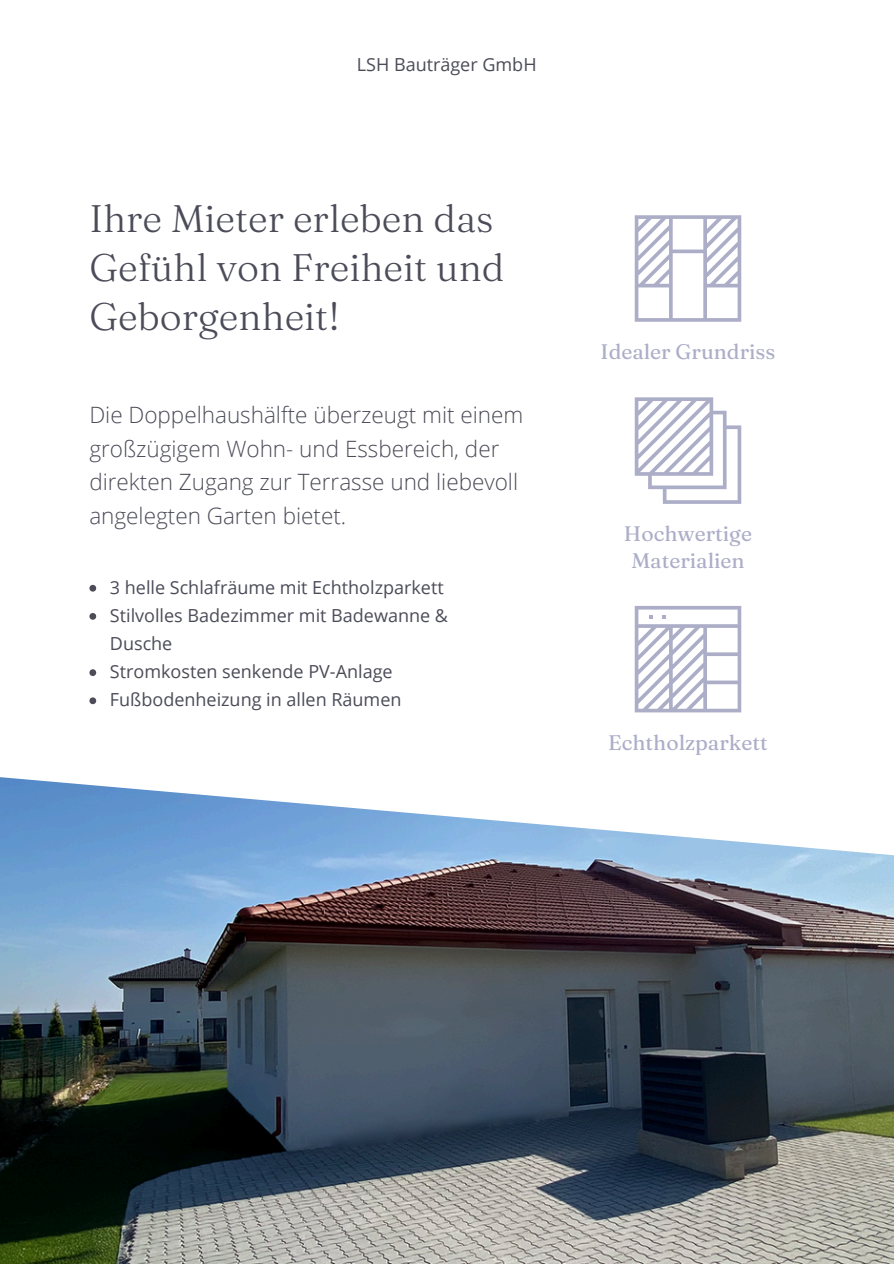
<style>
.page{position:relative;width:894px;height:1264px;background:#fff}
.page>*{position:absolute;margin:0;border:0;box-sizing:border-box;transform-origin:0 0}
.t1{font:300 38.25px/48.9px "Fraunces 9 pt";color:#4b4c58}
.t2{font:300 22.5px/33.8px "Open Sans";color:#4b4c58}
.t3{font:21px/27px "Fraunces 9 pt";color:#acaec8;text-align:center}
.t4{font:18px/28.2px "Open Sans";color:#4b4c58}
</style>
<div class="page">
<img style="left:0;top:777px;width:893px;height:486px">
<svg style="left:634px;top:215px;width:107px;height:107px"></svg>
<svg style="left:634px;top:397px;width:107px;height:107px"></svg>
<svg style="left:634px;top:606px;width:107px;height:106px"></svg>
<svg style="left:89px;top:585px;width:7px;height:6px"></svg>
<svg style="left:89px;top:613px;width:7px;height:6px"></svg>
<svg style="left:89px;top:669px;width:7px;height:7px"></svg>
<svg style="left:89px;top:697px;width:7px;height:7px"></svg>
<h1 class="t4" style="left:357px;top:50px;width:181px">LSH Bauträger GmbH</h1>
<p class="t1" style="left:89px;top:194px;width:416px">Ihre Mieter erleben das<br>Gefühl von Freiheit und<br>Geborgenheit!</p>
<p class="t2" style="left:89px;top:397px;width:435px">Die Doppelhaushälfte überzeugt mit einem großzügigem Wohn- und Essbereich, der direkten Zugang zur Terrasse und liebevoll angelegten Garten bietet.</p>
<h2 class="t4" style="left:110px;top:572px;width:335px">3 helle Schlafräume mit Echtholzparkett</h2>
<h2 class="t4" style="left:110px;top:601px;width:339px">Stilvolles Badezimmer mit Badewanne &amp;<br>Dusche</h2>
<p class="t4" style="left:110px;top:657px;width:284px">Stromkosten senkende PV-Anlage</p>
<p class="t4" style="left:110px;top:685px;width:293px">Fußbodenheizung in allen Räumen</p>
<p class="t3" style="left:600px;top:337px;width:176px">Idealer Grundriss</p>
<h2 class="t3" style="left:623px;top:519px;width:129px">Hochwertige<br>Materialien</h2>
<p class="t3" style="left:608px;top:728px;width:161px">Echtholzparkett</p>
</div>
